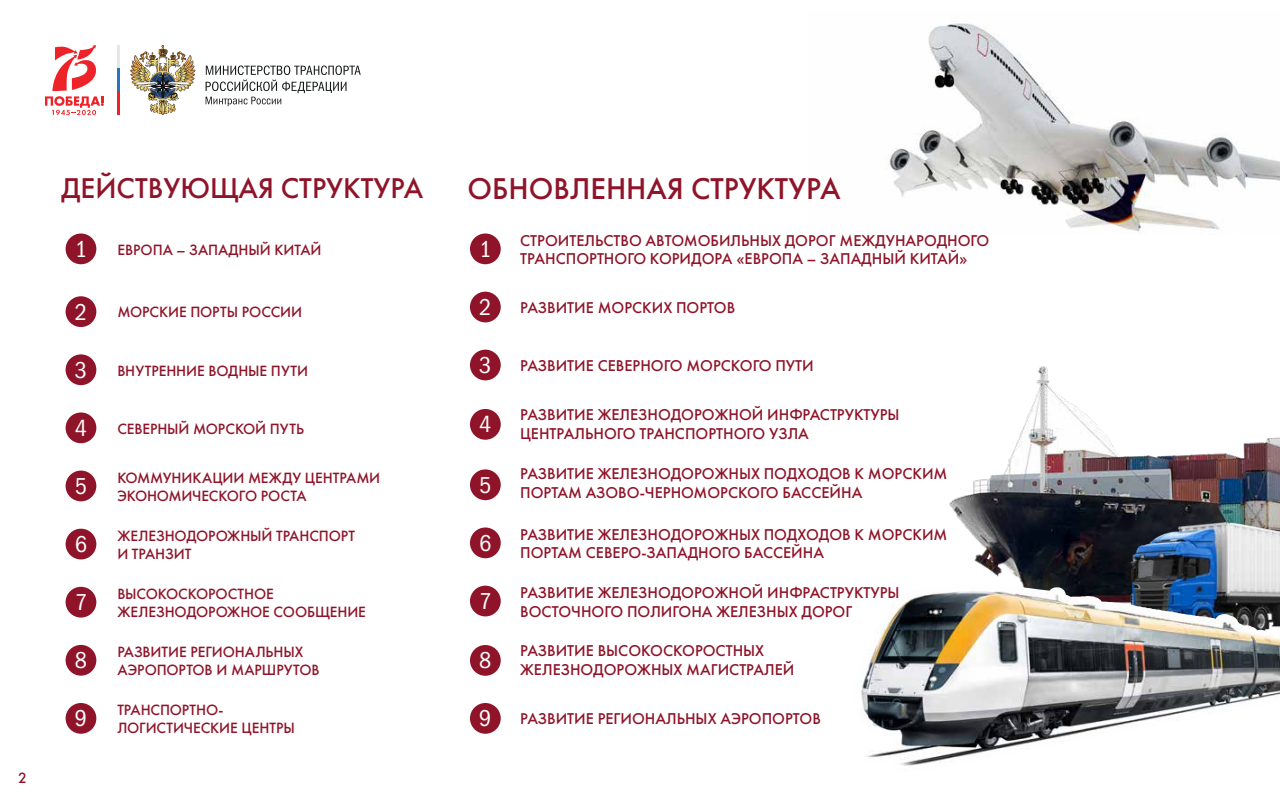
<style>
.page{position:relative;width:1280px;height:800px;background:#fff}
.page>*{position:absolute;margin:0;border:0;box-sizing:border-box;transform-origin:0 0}
.t1{font:31.25px "Futura Medium C";color:#8f1429}
.t2{font:29.75px "Futura Medium C";color:#8f1429}
.t3{font:23.12px "Franklin Gothic Book Cond C";color:#fff}
.t4{font:16.25px/18.8px "Futura Medium C";color:#8f1429}
.t5{font:15.5px/17.9px "Futura Medium C";letter-spacing:-.005em;color:#8f1429}
.s1{font-family:"Franklin Gothic Book Cond C";font-size:23.12px;color:#fff}
</style>
<div class="page">
<img style="left:949px;top:366px;width:331px;height:218px">
<img style="left:1119px;top:515px;width:161px;height:69px">
<img style="left:888px;top:23px;width:392px;height:209px">
<svg style="left:206px;top:65px;width:155px;height:41px"></svg>
<hr style="left:117px;top:45px;width:3px;height:23px;background:#e7e7e6">
<hr style="left:117px;top:69px;width:3px;height:23px;background:#2777bb">
<hr style="left:117px;top:92px;width:3px;height:23px;background:#ee2329">
<img style="left:130px;top:45px;width:65px;height:70px">
<svg style="left:45px;top:45px;width:59px;height:70px"></svg>
<div style="left:66px;top:233px;width:30px;height:31px;background:#8f1429;border-radius:50%"></div>
<div style="left:66px;top:296px;width:30px;height:31px;background:#8f1429;border-radius:50%"></div>
<div style="left:66px;top:354px;width:30px;height:31px;background:#8f1429;border-radius:50%"></div>
<div style="left:66px;top:412px;width:30px;height:31px;background:#8f1429;border-radius:50%"></div>
<div style="left:66px;top:471px;width:30px;height:30px;background:#8f1429;border-radius:50%"></div>
<div style="left:66px;top:529px;width:30px;height:30px;background:#8f1429;border-radius:50%"></div>
<div style="left:66px;top:587px;width:30px;height:31px;background:#8f1429;border-radius:50%"></div>
<div style="left:66px;top:645px;width:30px;height:31px;background:#8f1429;border-radius:50%"></div>
<div style="left:66px;top:703px;width:30px;height:31px;background:#8f1429;border-radius:50%"></div>
<img style="left:861px;top:584px;width:419px;height:182px">
<div style="left:470px;top:233px;width:31px;height:31px;background:#8f1429;border-radius:50%"></div>
<div style="left:470px;top:292px;width:31px;height:30px;background:#8f1429;border-radius:50%"></div>
<div style="left:470px;top:350px;width:31px;height:30px;background:#8f1429;border-radius:50%"></div>
<div style="left:470px;top:409px;width:31px;height:31px;background:#8f1429;border-radius:50%"></div>
<div style="left:470px;top:469px;width:31px;height:31px;background:#8f1429;border-radius:50%"></div>
<div style="left:470px;top:528px;width:31px;height:30px;background:#8f1429;border-radius:50%"></div>
<div style="left:470px;top:586px;width:31px;height:30px;background:#8f1429;border-radius:50%"></div>
<div style="left:470px;top:645px;width:31px;height:31px;background:#8f1429;border-radius:50%"></div>
<div style="left:470px;top:703px;width:31px;height:31px;background:#8f1429;border-radius:50%"></div>
<p class="t5" style="left:18px;top:769px;width:10px">2</p>
<h2 class="t2" style="left:61px;top:171px;width:364px">ДЕЙСТВУЮЩАЯ СТРУКТУРА</h2>
<p class="t5" style="left:117px;top:241px;width:206px">ЕВРОПА – ЗАПАДНЫЙ КИТАЙ</p>
<h3 class="t3" style="left:75px;top:236px;width:14px">1</h3>
<h3 class="t3" style="left:75px;top:299px;width:14px">2</h3>
<h3 class="t3" style="left:75px;top:357px;width:14px">3</h3>
<h3 class="t3" style="left:75px;top:415px;width:14px">4</h3>
<h3 class="t3" style="left:75px;top:473px;width:14px">5</h3>
<h3 class="t3" style="left:75px;top:532px;width:14px">6</h3>
<h3 class="t3" style="left:75px;top:590px;width:14px">7</h3>
<h3 class="t3" style="left:75px;top:648px;width:14px">8</h3>
<h3 class="t3" style="left:75px;top:706px;width:14px">9</h3>
<p class="t5" style="left:117px;top:303px;width:186px">МОРСКИЕ ПОРТЫ РОССИИ</p>
<p class="t5" style="left:117px;top:362px;width:192px">ВНУТРЕННИЕ ВОДНЫЕ ПУТИ</p>
<p class="t5" style="left:117px;top:420px;width:188px">СЕВЕРНЫЙ МОРСКОЙ ПУТЬ</p>
<p class="t5" style="left:117px;top:469px;width:264px">КОММУНИКАЦИИ МЕЖДУ ЦЕНТРАМИ<br>ЭКОНОМИЧЕСКОГО РОСТА</p>
<p class="t5" style="left:117px;top:527px;width:239px">ЖЕЛЕЗНОДОРОЖНЫЙ ТРАНСПОРТ<br>И ТРАНЗИТ</p>
<p class="t5" style="left:117px;top:585px;width:250px">ВЫСОКОСКОРОСТНОЕ<br>ЖЕЛЕЗНОДОРОЖНОЕ СООБЩЕНИЕ</p>
<p class="t5" style="left:117px;top:643px;width:204px">РАЗВИТИЕ РЕГИОНАЛЬНЫХ<br>АЭРОПОРТОВ И МАРШРУТОВ</p>
<p class="t5" style="left:117px;top:701px;width:179px">ТРАНСПОРТНО-<br>ЛОГИСТИЧЕСКИЕ ЦЕНТРЫ</p>
<h1 class="t1" style="left:468px;top:170px;width:375px">ОБНОВЛЕННАЯ СТРУКТУРА</h1>
<h3 class="t3" style="left:479px;top:236px;width:14px">1</h3>
<p class="t4" style="left:520px;top:231px;width:471px">СТРОИТЕЛЬСТВО АВТОМОБИЛЬНЫХ ДОРОГ МЕЖДУНАРОДНОГО<br>ТРАНСПОРТНОГО КОРИДОРА «ЕВРОПА – ЗАПАДНЫЙ КИТАЙ»</p>
<p class="t4" style="left:479px;top:298px;width:258px"><span class="s1">2</span> РАЗВИТИЕ МОРСКИХ ПОРТОВ</p>
<p class="t4" style="left:479px;top:356px;width:336px"><span class="s1">3</span> РАЗВИТИЕ СЕВЕРНОГО МОРСКОГО ПУТИ</p>
<p class="t4" style="left:520px;top:405px;width:381px">РАЗВИТИЕ ЖЕЛЕЗНОДОРОЖНОЙ ИНФРАСТРУКТУРЫ<br>ЦЕНТРАЛЬНОГО ТРАНСПОРТНОГО УЗЛА</p>
<h3 class="t3" style="left:479px;top:412px;width:14px">4</h3>
<p class="t4" style="left:479px;top:464px;width:470px;text-indent:41px">РАЗВИТИЕ ЖЕЛЕЗНОДОРОЖНЫХ ПОДХОДОВ К МОРСКИМ<br><sup>5</sup> ПОРТАМ АЗОВО-ЧЕРНОМОРСКОГО БАССЕЙНА</p>
<p class="t4" style="left:520px;top:525px;width:429px">РАЗВИТИЕ ЖЕЛЕЗНОДОРОЖНЫХ ПОДХОДОВ К МОРСКИМ<br>ПОРТАМ СЕВЕРО-ЗАПАДНОГО БАССЕЙНА</p>
<h3 class="t3" style="left:479px;top:530px;width:14px">6</h3>
<h3 class="t3" style="left:479px;top:588px;width:14px">7</h3>
<h3 class="t3" style="left:479px;top:648px;width:14px">8</h3>
<p class="t4" style="left:520px;top:583px;width:381px">РАЗВИТИЕ ЖЕЛЕЗНОДОРОЖНОЙ ИНФРАСТРУКТУРЫ<br>ВОСТОЧНОГО ПОЛИГОНА ЖЕЛЕЗНЫХ ДОРОГ</p>
<p class="t4" style="left:520px;top:641px;width:276px">РАЗВИТИЕ ВЫСОКОСКОРОСТНЫХ<br>ЖЕЛЕЗНОДОРОЖНЫХ МАГИСТРАЛЕЙ</p>
<p class="t4" style="left:479px;top:710px;width:343px"><span class="s1">9</span> РАЗВИТИЕ РЕГИОНАЛЬНЫХ АЭРОПОРТОВ</p>
</div>
